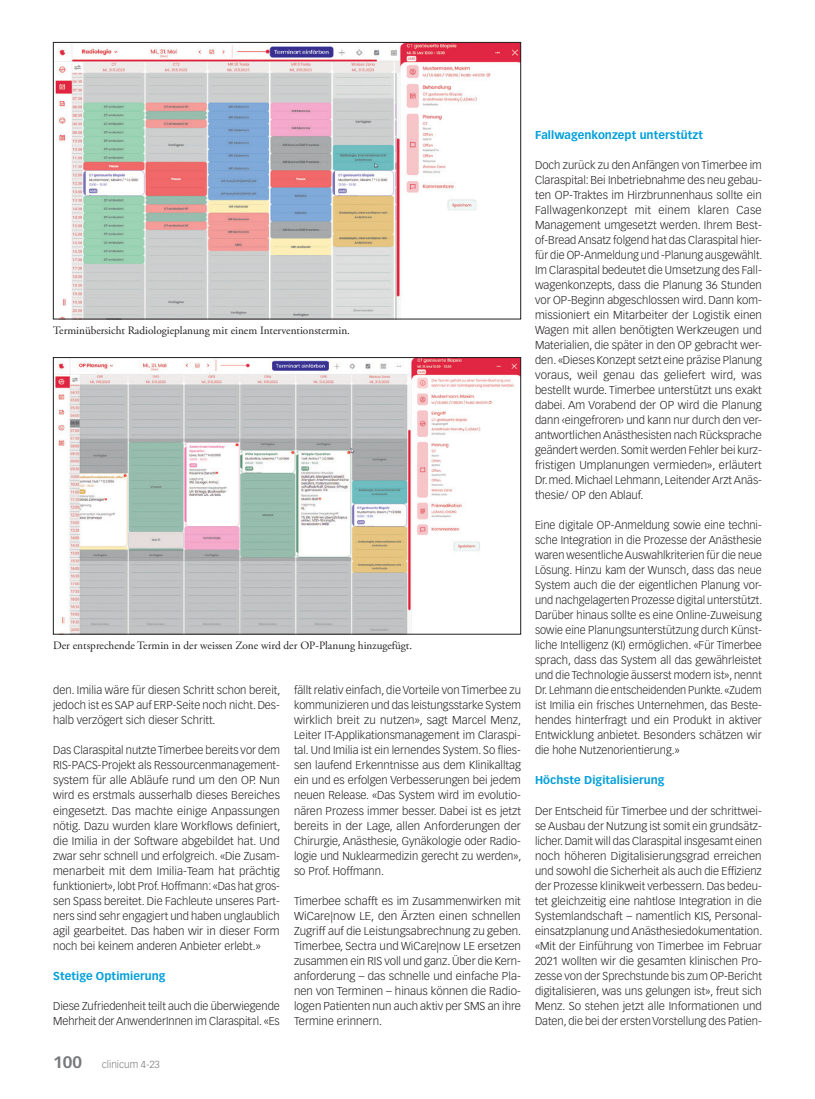
<style>
.page{position:relative;width:815px;height:1099px;background:#fff}
.page>*{position:absolute;margin:0;border:0;box-sizing:border-box;transform-origin:0 0}
.Lauftext{font:300 11.25px/15px "Vectora LT Std";color:#231f20;text-align:justify}
.Legende{font:11.25px "Adobe Garamond Pro";color:#231f20}
.ZT_GM{font:700 11.25px "Vectora LT Std";letter-spacing:.005em;color:#009fda}
.t1{font:300 10px "Vectora LT Std";color:#76787b}
.s1{font-weight:700;font-size:16.25px}
</style>
<div class="page">
<img style="left:55px;top:359px;width:464px;height:273px">
<div style="left:53px;top:357px;width:468px;height:277px;border:1px solid #231f20"></div>
<img style="left:55px;top:44px;width:464px;height:273px">
<div style="left:53px;top:42px;width:468px;height:277px;border:1px solid #231f20"></div>
<p class="Legende" style="left:53px;top:324px;width:298px">Terminübersicht Radiologieplanung mit einem Interventionstermin.</p>
<p class="Legende" style="left:53px;top:639px;width:361px">Der entsprechende Termin in der weissen Zone wird der OP-Planung hinzugefügt.</p>
<p class="Lauftext" style="left:53px;top:683px;width:229px">den. Imilia wä re fü r diesen Schritt schon bereit, jedoch ist es SAP auf ERP-Seite noch nicht. Des&shy;halb verzögert sich dieser Schritt.</p>
<p class="Lauftext" style="left:53px;top:743px;width:229px">Das Claraspital nutzte Timerbee bereits vor dem RIS-PACS-Projekt als Ressourcenmanagement&shy;system fü r alle Abläufe rund um den OP. Nun wird es erstmals ausserhalb dieses Bereiches eingesetzt. Das machte einige Anpassungen nötig. Dazu wurden klare Workflows definiert, die Imilia in der Software abgebildet hat. Und zwar sehr schnell und erfolgreich. «Die Zusam&shy;menarbeit mit dem Imilia-Team hat prächtig funktioniert», lobt Prof. Hoffmann: «Das hat gros&shy;sen Spass bereitet. Die Fachleute unseres Part&shy;ners sind sehr engagiert und haben unglaublich agil gearbeitet. Das haben wir in dieser Form noch bei keinem anderen Anbieter erlebt.»</p>
<p class="ZT_GM" style="left:53px;top:968px;width:114px">Stetige Optimierung</p>
<p class="Lauftext" style="left:53px;top:998px;width:228px">Diese Zufriedenheit teilt auch die ü berwiegende<br>Mehrheit der AnwenderInnen im Claraspital. «Es</p>
<p class="t1" style="left:53px;top:1058px;width:108px"><span class="s1">100</span> clinicum 4-23</p>
<p class="Lauftext" style="left:294px;top:683px;width:229px">fä llt relativ einfach, die Vorteile von Timerbee zu kommunizieren und das leistungsstarke System wirklich breit zu nutzen», sagt Marcel Menz, Leiter IT-Applikationsmanagement im Claraspi&shy;tal. Und Imilia ist ein lernendes System. So flies&shy;sen laufend Erkenntnisse aus dem Klinikalltag ein und es erfolgen Verbesserungen bei jedem neuen Release. «Das System wird im evolutio&shy;nären Prozess immer besser. Dabei ist es jetzt bereits in der Lage, allen Anforderungen der Chirurgie, Anästhesie, Gynä kologie oder Radio&shy;logie und Nuklearmedizin gerecht zu werden», so Prof. Hoffmann.</p>
<p class="Lauftext" style="left:294px;top:893px;width:229px">Timerbee schafft es im Zusammenwirken mit WiCare|now LE, den Ärzten einen schnellen Zugriff auf die Leistungsabrechnung zu geben.<br>Timerbee, Sectra und WiCare|now LE ersetzen zusammen ein RIS voll und ganz. Ü ber die Kern&shy;anforderung – das schnelle und einfache Pla&shy;nen von Terminen – hinaus können die Radio&shy;logen Patienten nun auch aktiv per SMS an ihre Termine erinnern.</p>
<p class="ZT_GM" style="left:535px;top:128px;width:170px">Fallwagenkonzept unterstützt</p>
<p class="Lauftext" style="left:535px;top:158px;width:229px">Doch zurück zu den Anfä ngen von Timerbee im Claraspital: Bei Inbetriebnahme des neu gebau&shy;ten OP-Traktes im Hirzbrunnenhaus sollte ein Fallwagenkonzept mit einem klaren Case Management umgesetzt werden. Ihrem Best&shy;of-Bread Ansatz folgend hat das Claraspital hier&shy;fü r die OP-Anmeldung und -Planung ausgewählt.<br>Im Claraspital bedeutet die Umsetzung des Fall&shy;wagenkonzepts, dass die Planung 36 Stunden vor OP-Beginn abgeschlossen wird. Dann kom&shy;missioniert ein Mitarbeiter der Logistik einen Wagen mit allen benötigten Werkzeugen und Materialien, die später in den OP gebracht wer&shy;den. «Dieses Konzept setzt eine präzise Planung voraus, weil genau das geliefert wird, was bestellt wurde. Timerbee unterstützt uns exakt dabei. Am Vorabend der OP wird die Planung dann ‹eingefroren› und kann nur durch den ver&shy;antwortlichen Anästhesisten nach Rücksprache geändert werden. Somit werden Fehler bei kurz&shy;fristigen Umplanungen vermieden», erläutert Dr.med. Michael Lehmann, Leitender Arzt Anäs&shy;thesie/ OP den Ablauf.</p>
<p class="Lauftext" style="left:535px;top:518px;width:229px">Eine digitale OP-Anmeldung sowie eine techni&shy;sche Integration in die Prozesse der Anästhesie waren wesentliche Auswahlkriterien fü r die neue Lösung. Hinzu kam der Wunsch, dass das neue System auch die der eigentlichen Planung vor&shy;und nachgelagerten Prozesse digital unterstützt.<br>Darü ber hinaus sollte es eine Online-Zuweisung sowie eine Planungsunterstützung durch Künst&shy;liche Intelligenz (KI) ermöglichen. «Fü r Timerbee sprach, dass das System all das gewä hrleistet und die Technologie äusserst modern ist», nennt Dr. Lehmann die entscheidenden Punkte. «Zudem ist Imilia ein frisches Unternehmen, das Beste&shy;hendes hinterfragt und ein Produkt in aktiver Entwicklung anbietet. Besonders schätzen wir die hohe Nutzenorientierung.»</p>
<p class="ZT_GM" style="left:535px;top:773px;width:131px">Höchste Digitalisierung</p>
<p class="Lauftext" style="left:535px;top:803px;width:229px">Der Entscheid fü r Timerbee und der schrittwei&shy;se Ausbau der Nutzung ist somit ein grundsätz&shy;licher. Damit will das Claraspital insgesamt einen noch höheren Digitalisierungsgrad erreichen und sowohl die Sicherheit als auch die Effizienz der Prozesse klinikweit verbessern. Das bedeu&shy;tet gleichzeitig eine nahtlose Integration in die Systemlandschaft – namentlich KIS, Personal&shy;einsatzplanung und Anästhesiedokumentation. «Mit der Einführung von Timerbee im Februar 2021 wollten wir die gesamten klinischen Pro&shy;zesse von der Sprechstunde bis zum OP-Bericht digitalisieren, was uns gelungen ist», freut sich Menz. So stehen jetzt alle Informationen und Daten, die bei der ersten Vorstellung des Patien-</p>
</div>
